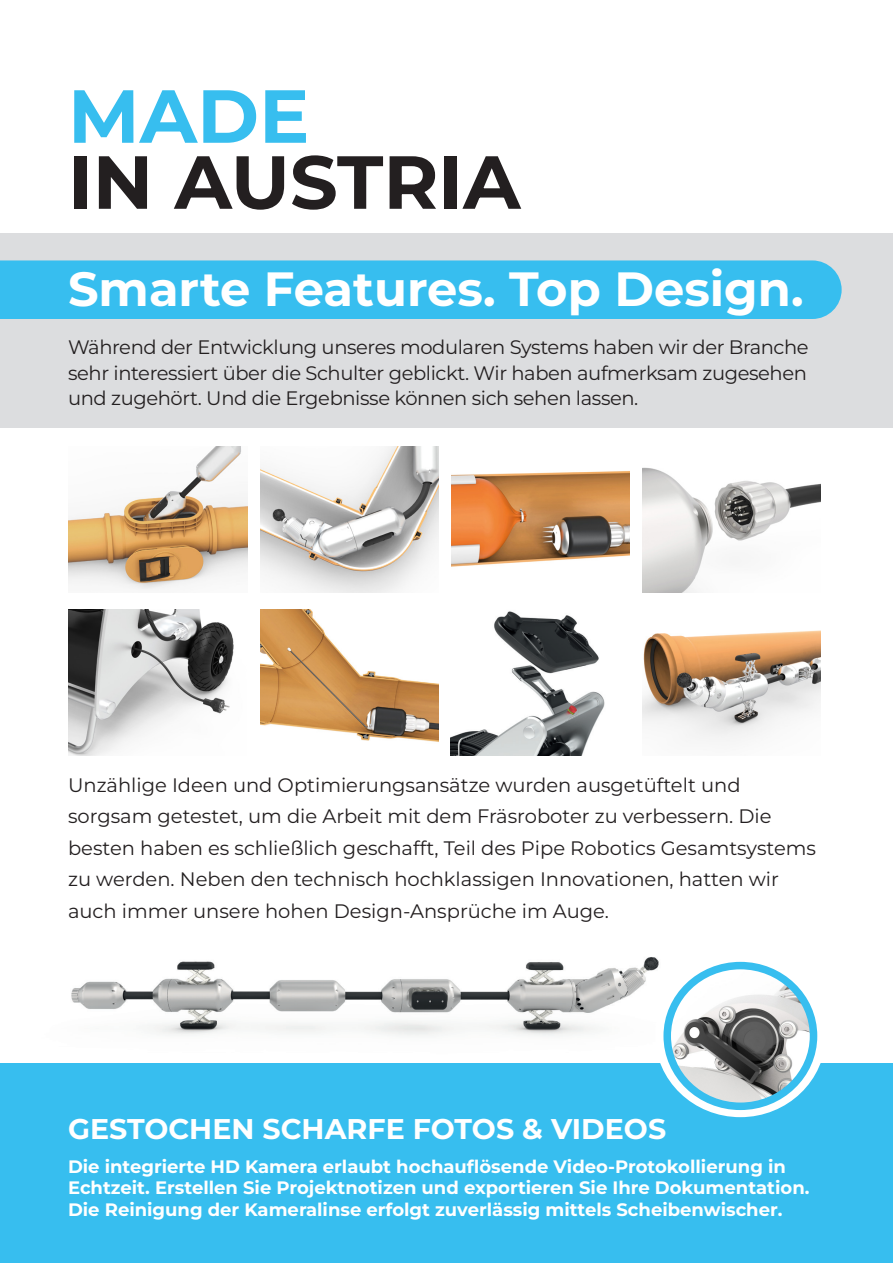
<style>
.page{position:relative;width:893px;height:1263px;background:#fff}
.page>*{position:absolute;margin:0;border:0;box-sizing:border-box;transform-origin:0 0}
.t1{font:700 75px "Montserrat";color:#231f20}
.t2{font:700 75px "Montserrat";color:#37beef}
.t3{font:700 48px "Montserrat";color:#fff}
.t4{font:700 28.5px "Montserrat";color:#fff}
.t5{font:19.5px/31.5px "Montserrat";color:#231f20;text-align:justify}
.t6{font:700 18px/21.6px "Montserrat";color:#fff}
</style>
<div class="page">
<img style="left:71px;top:957px;width:588px;height:79px">
<div style="left:0;top:1063px;width:893px;height:200px;background:#37beef"></div>
<div style="left:1px;top:234px;width:892px;height:194px;background:#dcdddf"></div>
<div style="left:0;top:260px;width:842px;height:59px;background:#37beef"></div>
<div style="left:655px;top:953px;width:171px;height:164px;border:9px solid #fff;border-radius:50%"></div>
<img style="left:667px;top:968px;width:146px;height:138px">
<div style="left:663px;top:962px;width:154px;height:148px;border:8px solid #37beef;border-radius:50%"></div>
<img style="left:642px;top:467px;width:179px;height:126px">
<img style="left:68px;top:609px;width:166px;height:147px">
<img style="left:260px;top:446px;width:179px;height:147px">
<img style="left:451px;top:471px;width:179px;height:96px">
<img style="left:260px;top:609px;width:179px;height:133px">
<img style="left:642px;top:630px;width:179px;height:111px">
<img style="left:450px;top:611px;width:155px;height:145px">
<img style="left:68px;top:446px;width:180px;height:144px">
<h1 class="t2" style="left:68px;top:66px;width:243px">MADE</h1>
<h1 class="t1" style="left:68px;top:132px;width:454px">IN AUSTRIA</h1>
<h2 class="t3" style="left:68px;top:257px;width:737px">Smarte Features. Top Design.</h2>
<p class="t5" style="left:68px;top:334px;width:742px;line-height:25.5px">Während der Entwicklung unseres modularen Systems haben wir der Branche sehr interessiert über die Schulter geblickt. Wir haben aufmerksam zugesehen und zugehört. Und die Ergebnisse können sich sehen lassen.</p>
<p class="t5" style="left:68px;top:768px;width:750px;text-align:left">Unzählige Ideen und Optimierungsansätze wurden ausgetüftelt und sorgsam getestet, um die Arbeit mit dem Fräsroboter zu verbessern. Die besten haben es schließlich geschafft, Teil des Pipe Robotics Gesamtsystems zu werden. Neben den technisch hochklassigen Innovationen, hatten wir auch immer unsere hohen Design-Ansprüche im Auge.</p>
<h3 class="t4" style="left:68px;top:1110px;width:600px">GESTOCHEN SCHARFE FOTOS &amp; VIDEOS</h3>
<p class="t6" style="left:68px;top:1155px;width:743px">Die integrierte HD Kamera erlaubt hochauflösende Video-Protokollierung in<br>Echtzeit. Erstellen Sie Projektnotizen und exportieren Sie Ihre Dokumentation.<br>Die Reinigung der Kameralinse erfolgt zuverlässig mittels Scheibenwischer.</p>
</div>
